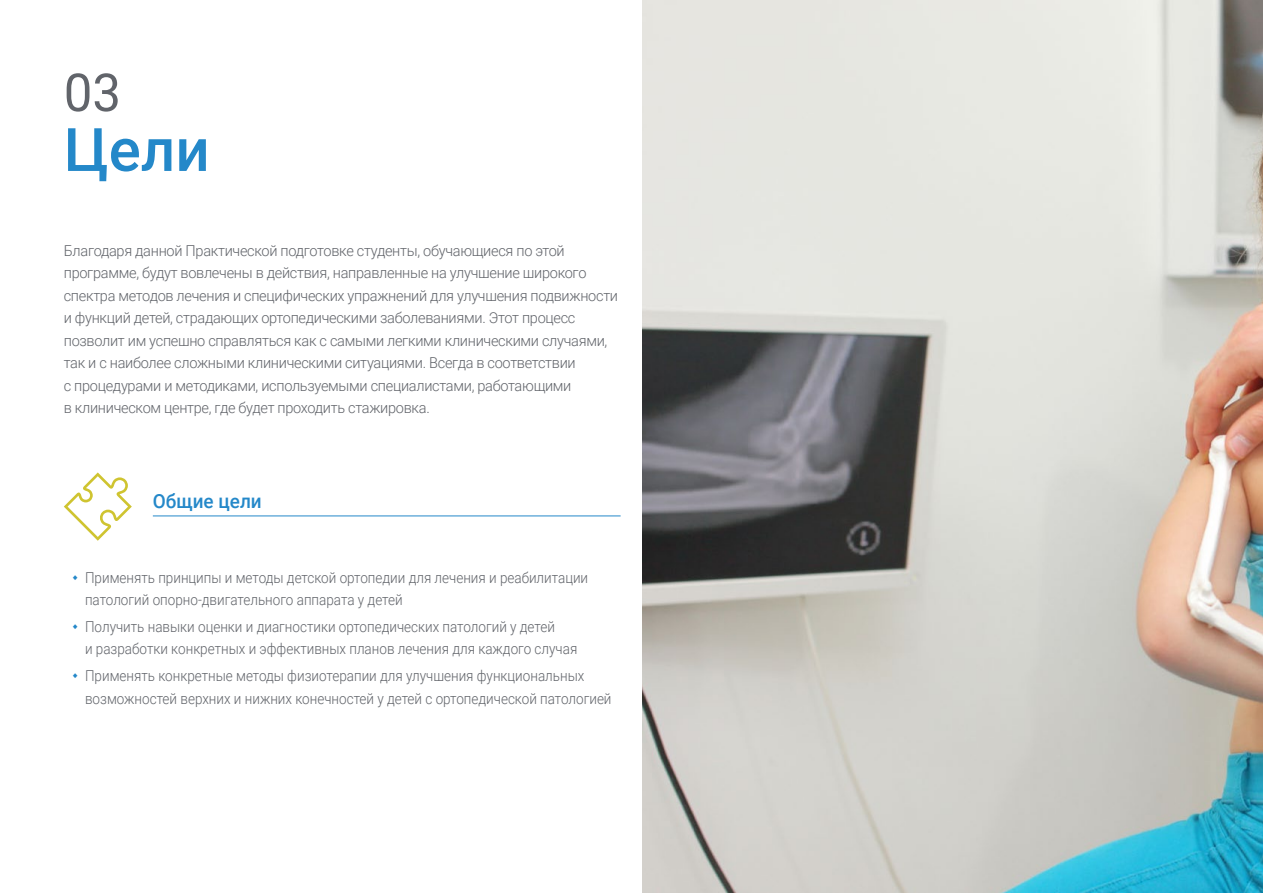
<style>
.page{position:relative;width:1263px;height:893px;background:#fff}
.page>*{position:absolute;margin:0;border:0;box-sizing:border-box;transform-origin:0 0}
.t1{font:500 60px "Roboto";color:#2488c9}
.t2{font:52.5px "Roboto";color:#61646a}
.t3{font:500 19.5px "Roboto";color:#2488c9}
.t4{font:300 15px/22.5px "Roboto";letter-spacing:-.02em;color:#61646a}
.t5{font:300 15px/22.5px "Roboto";color:#61646a;scale:.9 1}
</style>
<div class="page">
<img style="left:642px;top:0;width:621px;height:893px">
<hr style="left:153px;top:516px;width:468px;height:1px;background:#2488c9">
<svg style="left:64px;top:472px;width:68px;height:69px"></svg>
<h2 class="t2" style="left:64px;top:56px;width:59px">03</h2>
<h1 class="t1" style="left:64px;top:108px;width:147px">Цели</h1>
<p class="t4" style="left:64px;top:239px;width:556px">Благодаря данной Практической подготовке студенты, обучающиеся по этой программе, будут вовлечены в действия, направленные на улучшение широкого спектра методов лечения и специфических упражнений для улучшения подвижности и функций детей, страдающих ортопедическими заболеваниями. Этот процесс позволит им успешно справляться как с самыми легкими клиническими случаями, так и с наиболее сложными клиническими ситуациями. Всегда в соответствии<br>с процедурами и методиками, используемыми специалистами, работающими<br>в клиническом центре, где будет проходить стажировка.</p>
<h3 class="t3" style="left:153px;top:487px;width:110px">Общие цели</h3>
<p class="t5" style="left:85px;top:565px;width:561px">Применять принципы и методы детской ортопедии для лечения и реабилитации патологий опорно-двигательного аппарата у детей</p>
<p class="t5" style="left:85px;top:615px;width:548px">Получить навыки оценки и диагностики ортопедических патологий у детей<br>и разработки конкретных и эффективных планов лечения для каждого случая</p>
<p class="t5" style="left:85px;top:664px;width:586px">Применять конкретные методы физиотерапии для улучшения функциональных возможностей верхних и нижних конечностей у детей с ортопедической патологией</p>
</div>
